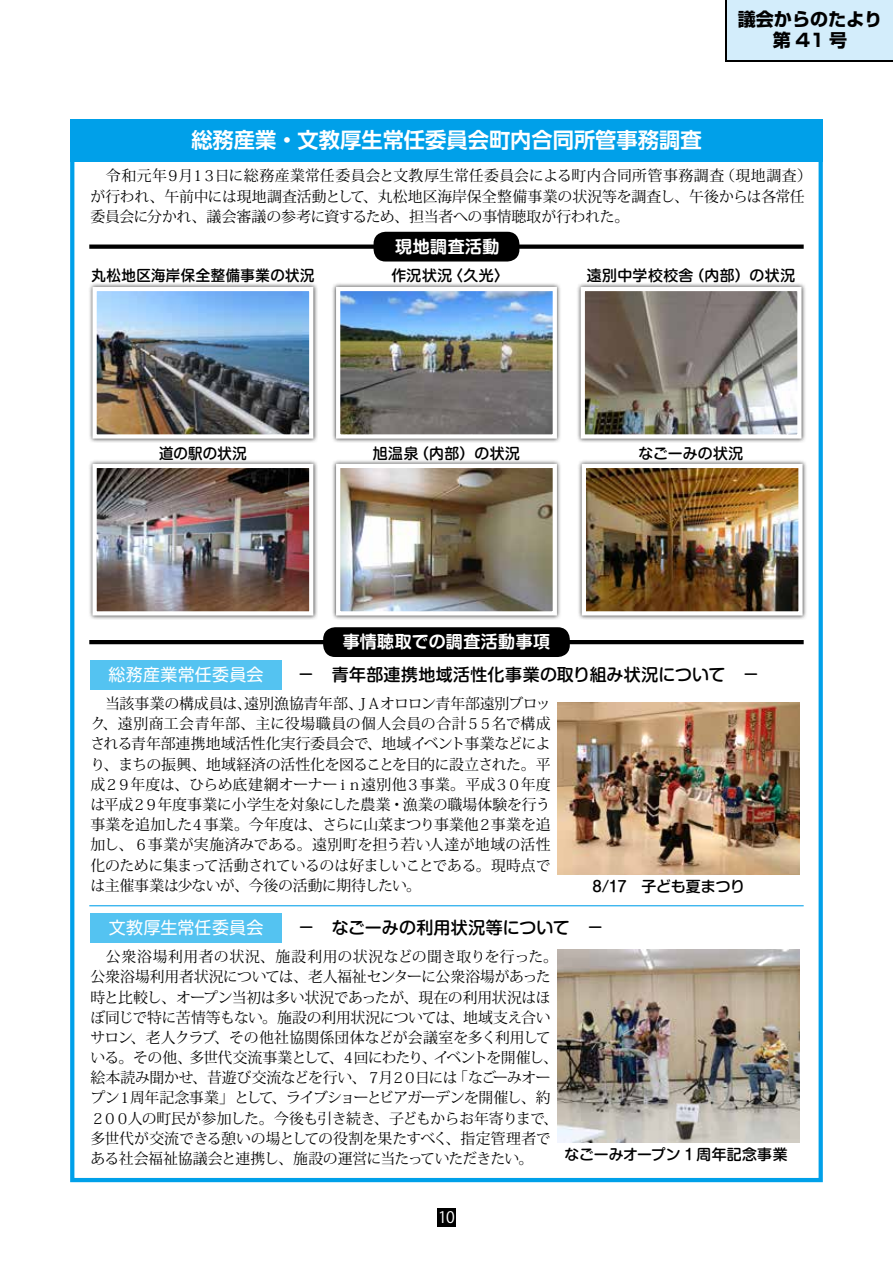
<style>
.page{position:relative;width:893px;height:1263px;background:#fff}
.page>*{position:absolute;margin:0;border:0;box-sizing:border-box;transform-origin:0 0}
.t1{font:700 21.3px "UD Shin Go Pro De";color:#fff}
.t2{font:700 18px/21.3px "Shin Go Pro";color:#000;text-align:center}
.t3{font:500 16.95px "Shin M Go Pro";letter-spacing:.01em;color:#000}
.t4{font:700 16.95px "Shin M Go Pro De";letter-spacing:.025em;color:#fff}
.t5{font:16.95px "Shin M Go Pro";letter-spacing:.01em;color:#fff}
.t6{font:15.75px "Koz Go Pro";color:#fff}
.t7{font:14.85px/20.2px "Koz Min Pro";letter-spacing:-.02em;color:#000}
.t8{font:14.85px/20.2px "Koz Min Pro";letter-spacing:.015em;color:#000}
.t9{font:500 14.85px "Shin M Go Pro";letter-spacing:.02em;color:#000}
.t10{font:14.85px/20.2px "Koz Min Pro";letter-spacing:-.04em;color:#000}
.t11{font:14.85px "Koz Min Pro";letter-spacing:.025em;color:#000}
.t12{font:14.85px "Koz Min Pro";letter-spacing:.005em;color:#000}
.t13{font:500 14.85px "Shin M Go Pro";color:#000}
.t14{font:14.85px "Koz Min Pro";letter-spacing:-.07em;color:#000}
.t15{font:500 14.85px "Shin M Go Pro";letter-spacing:-.015em;color:#000}
.t16{font:14.85px "Koz Min Pro";letter-spacing:-.1em;color:#000}
.t17{font:14.85px "Koz Min Pro";color:#000}
</style>
<div class="page">
<div style="left:70px;top:119px;width:753px;height:1063px;background:#fff;border:4px solid #00a0e9"></div>
<div style="left:70px;top:119px;width:753px;height:43px;background:#00a0e9"></div>
<div style="left:89px;top:244px;width:715px;height:5px;background:#000"></div>
<div style="left:725px;top:0;width:168px;height:62px;background:#000"></div>
<div style="left:727px;top:0;width:166px;height:60px;background:#d3edfb"></div>
<div style="left:374px;top:232px;width:145px;height:29px;background:#000;border-radius:12px"></div>
<div style="left:577px;top:459px;width:230px;height:161px;background:#000;opacity:.75"></div>
<img style="left:587px;top:469px;width:211px;height:141px">
<div style="left:582px;top:464px;width:221px;height:151px;border:4px solid #fff"></div>
<div style="left:88px;top:282px;width:230px;height:161px;background:#000;opacity:.75"></div>
<img style="left:97px;top:292px;width:211px;height:142px">
<div style="left:92px;top:287px;width:221px;height:152px;border:4px solid #fff"></div>
<div style="left:331px;top:282px;width:230px;height:161px;background:#000;opacity:.75"></div>
<img style="left:341px;top:292px;width:211px;height:142px">
<div style="left:336px;top:287px;width:221px;height:152px;border:4px solid #fff"></div>
<div style="left:331px;top:459px;width:230px;height:161px;background:#000;opacity:.75"></div>
<img style="left:341px;top:469px;width:211px;height:141px">
<div style="left:336px;top:464px;width:221px;height:151px;border:4px solid #fff"></div>
<div style="left:88px;top:459px;width:230px;height:161px;background:#000;opacity:.75"></div>
<img style="left:97px;top:469px;width:211px;height:141px">
<div style="left:92px;top:464px;width:221px;height:151px;border:4px solid #fff"></div>
<div style="left:576px;top:282px;width:230px;height:161px;background:#000;opacity:.75"></div>
<img style="left:586px;top:292px;width:210px;height:142px">
<div style="left:581px;top:287px;width:220px;height:152px;border:4px solid #fff"></div>
<hr style="left:89px;top:640px;width:715px;height:4px;background:#000">
<div style="left:323px;top:627px;width:247px;height:30px;background:#000;border-radius:12px"></div>
<div style="left:90px;top:660px;width:192px;height:29px;background:#54c3f1"></div>
<img style="left:557px;top:702px;width:243px;height:172px">
<div style="left:90px;top:913px;width:192px;height:29px;background:#54c3f1"></div>
<img style="left:557px;top:949px;width:243px;height:193px">
<hr style="left:89px;top:905px;width:715px;height:1px;background:#00a0e9">
<div style="left:437px;top:1208px;width:19px;height:18px;background:#000"></div>
<h1 class="t1" style="left:191px;top:123px;width:512px">総務産業・文教厚生常任委員会町内合同所管事務調査</h1>
<p class="t2" style="left:738px;top:7px;width:146px">議会からのたより第41 号</p>
<p class="t7" style="left:90px;top:165px;width:104px">　令和元年９月</p>
<p class="t8" style="left:190px;top:165px;width:535px">１３日に総務産業常任委員会と文教厚生常任委員会による町内合同所管事務調査</p>
<p class="t7" style="left:720px;top:165px;width:94px">（現地調査(</p>
<p class="t7" style="left:90px;top:186px;width:540px">が行われ、午前中には現地調査活動として<br>委員会に分かれ、議会審議の参考に資するため、担当者への事情聴取が行われた。</p>
<p class="t4" style="left:395px;top:233px;width:106px">現地調査活動</p>
<p class="t7" style="left:363px;top:186px;width:443px">、丸松地区海岸保全整備事業の状況等を調査し、午後からは各常任</p>
<p class="t9" style="left:91px;top:263px;width:225px">丸松地区海岸保全整備事業の状況</p>
<p class="t9" style="left:448px;top:263px;width:62px">〈久光〉</p>
<p class="t9" style="left:392px;top:263px;width:62px">作況状況</p>
<p class="t9" style="left:159px;top:441px;width:90px">道の駅の状況</p>
<p class="t9" style="left:414px;top:441px;width:107px">（内部）の状況</p>
<p class="t9" style="left:373px;top:441px;width:47px">旭温泉</p>
<p class="t9" style="left:587px;top:263px;width:108px">遠別中学校校舎</p>
<p class="t9" style="left:689px;top:263px;width:107px">（内部）の状況</p>
<p class="t9" style="left:638px;top:441px;width:107px">なごーみの状況</p>
<p class="t4" style="left:343px;top:628px;width:209px">事情聴取での調査活動事項</p>
<p class="t5" style="left:109px;top:661px;width:157px">総務産業常任委員会</p>
<p class="t3" style="left:298px;top:661px;width:429px">－　青年部連携地域活性化事業の取り組み状況について</p>
<p class="t3" style="left:742px;top:661px;width:19px">－</p>
<p class="t17" style="left:244px;top:693px;width:120px">遠別漁協青年部、</p>
<p class="t14" style="left:355px;top:693px;width:197px">ＪＡオロロン青年部遠別ブロッ</p>
<p class="t8" style="left:103px;top:693px;width:450px;text-indent:-12px">　当該事業の構成員は、<br>、遠別商工会青年部、主に役場職員の個人会員の合計５５名で構成</p>
<p class="t7" style="left:90px;top:713px;width:16px">ク</p>
<p class="t7" style="left:90px;top:733px;width:462px">される青年部連携地域活性化実行委員会で、地域イベント事業などによ</p>
<p class="t7" style="left:90px;top:753px;width:462px">り、まちの振興、地域経済の活性化を図ることを目的に設立された。平</p>
<p class="t7" style="left:90px;top:774px;width:462px">成２９年度は、ひらめ底建網オーナーｉｎ遠別他３事業。平成３０年度</p>
<p class="t7" style="left:90px;top:794px;width:462px">は平成２９年度事業に小学生を対象にした農業・漁業の職場体験を行う</p>
<p class="t7" style="left:190px;top:814px;width:362px">４事業。今年度は、さらに山菜まつり事業他２事業を追</p>
<p class="t7" style="left:90px;top:814px;width:462px">事業を追加した<br>加し、６事業が実施済みである。遠別町を担う若い人達が地域の活性化のために集まって活動されているのは好ましいことである。現時点では主催事業は少ないが、今後の活動に期待したい。</p>
<p class="t5" style="left:109px;top:914px;width:156px">文教厚生常任委員会</p>
<p class="t3" style="left:298px;top:914px;width:273px">－　なごーみの利用状況等について</p>
<p class="t11" style="left:90px;top:946px;width:469px">　公衆浴場利用者の状況、施設利用の状況などの聞き取りを行った。</p>
<p class="t7" style="left:90px;top:966px;width:462px">公衆浴場利用者状況については、老人福祉センターに公衆浴場があった</p>
<p class="t7" style="left:90px;top:986px;width:462px">時と比較し、オープン当初は多い状況であったが、現在の利用状況はほ</p>
<p class="t7" style="left:90px;top:1006px;width:462px">ぼ同じで特に苦情等もない。施設の利用状況については、地域支え合い</p>
<p class="t12" style="left:214px;top:1027px;width:338px">、その他社協関係団体などが会議室を多く利用して</p>
<p class="t7" style="left:131px;top:1027px;width:88px">、老人クラブ</p>
<p class="t7" style="left:90px;top:1027px;width:44px">サロン</p>
<p class="t7" style="left:90px;top:1047px;width:103px">いる。その他、</p>
<p class="t10" style="left:189px;top:1047px;width:143px">多世代交流事業として</p>
<p class="t7" style="left:329px;top:1047px;width:16px">、</p>
<p class="t7" style="left:341px;top:1047px;width:97px">４回にわたり、</p>
<p class="t16" style="left:434px;top:1047px;width:126px">イベントを開催し、</p>
<p class="t7" style="left:453px;top:1067px;width:99px">「なごーみオー</p>
<p class="t7" style="left:271px;top:1067px;width:281px;text-indent:-181px">絵本読み聞かせ、昔遊び交流などを行い、７<br>、ライブショーとビアガーデンを開催し、約</p>
<p class="t7" style="left:378px;top:1067px;width:16px">月</p>
<p class="t7" style="left:391px;top:1067px;width:69px">２０日には</p>
<p class="t10" style="left:128px;top:1087px;width:432px;text-indent:-37px">プン１<br>人の町民が参加した。今後も引き続き、子どもからお年寄りまで、</p>
<p class="t7" style="left:130px;top:1087px;width:145px">周年記念事業」として</p>
<p class="t7" style="left:90px;top:1107px;width:41px">２００</p>
<p class="t15" style="left:592px;top:874px;width:154px">8/17　子ども夏まつり</p>
<p class="t3" style="left:587px;top:914px;width:19px">－</p>
<p class="t7" style="left:445px;top:1128px;width:107px">、指定管理者で</p>
<p class="t7" style="left:90px;top:1128px;width:445px">多世代が交流できる憩いの場としての役割を果たすべく<br>ある社会福祉協議会と連携し、施設の運営に当たっていただきたい。</p>
<p class="t13" style="left:565px;top:1142px;width:225px">なごーみオープン 1 周年記念事業</p>
<p class="t6" style="left:438px;top:1207px;width:18px">10</p>
</div>
